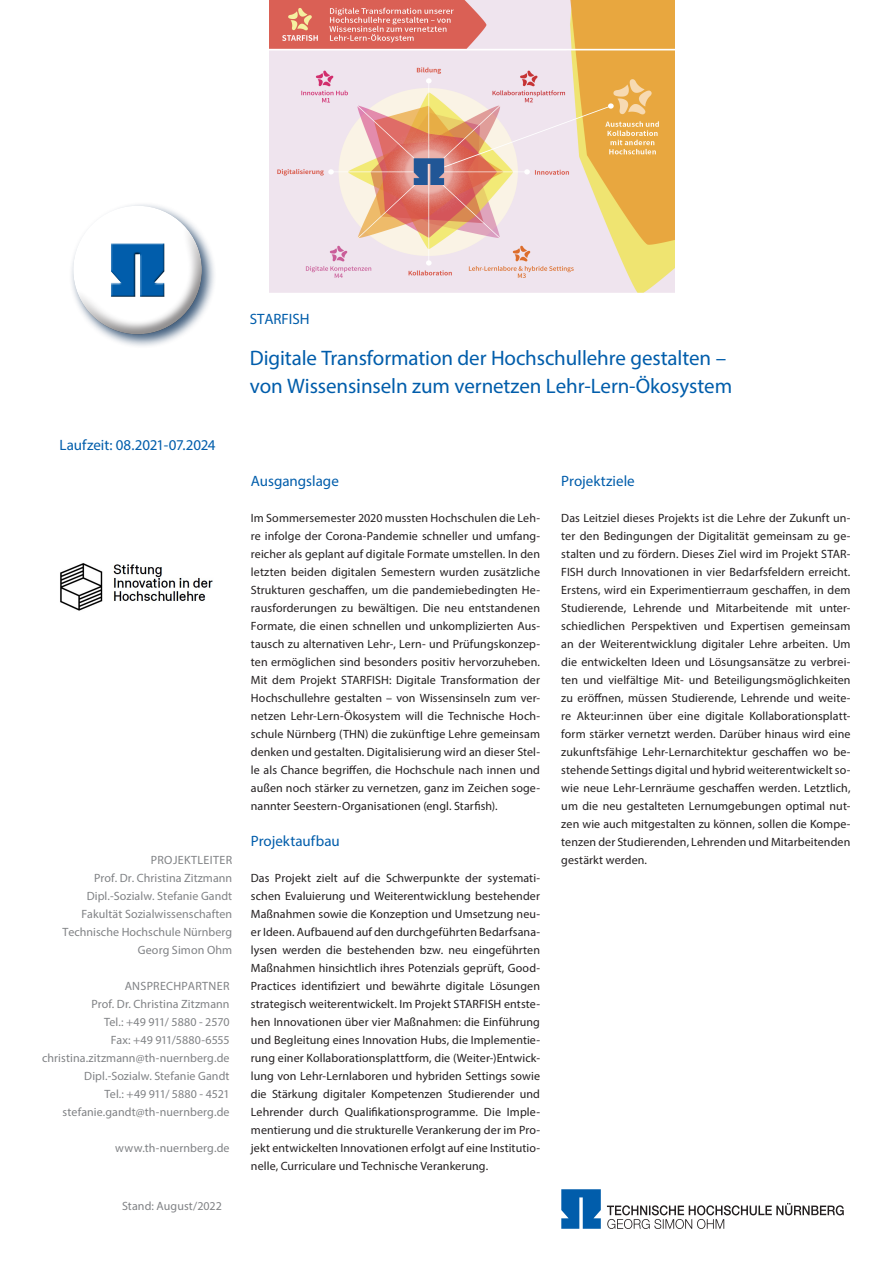
<style>
.page{position:relative;width:893px;height:1263px;background:#fff}
.page>*{position:absolute;margin:0;border:0;box-sizing:border-box;transform-origin:0 0}
.Fließtext_Überschrif{font:21px/27.9px "Myriad Pro";letter-spacing:-.005em;color:#015dab}
.Fließtext_Überschrif-2{font:15px "Myriad Pro";color:#015dab}
.Fließtext{font:12px/18px "Myriad Pro";letter-spacing:.01em;color:#231f20;text-align:justify}
.Impressum{font:12px/18px "Myriad Pro";letter-spacing:.005em;color:#808285;text-align:right}
.Impressum_Überschrif{font:12px "Myriad Pro";letter-spacing:.025em;color:#808285}
</style>
<div class="page">
<svg style="left:607px;top:1203px;width:237px;height:26px"></svg>
<svg style="left:561px;top:1189px;width:40px;height:40px;background:#2171b5"></svg>
<div style="left:69px;top:201px;width:148px;height:148px;background:#002751;opacity:.75"></div>
<div style="left:73px;top:206px;width:129px;height:128px;background:#fff;border-radius:50%"></div>
<div style="left:73px;top:224px;width:130px;height:111px;background:#231f20;opacity:.5"></div>
<div style="left:109px;top:243px;width:56px;height:55px;background:#231f20;opacity:.75"></div>
<img style="left:269px;top:1px;width:405px;height:292px">
<img style="left:60px;top:563px;width:153px;height:48px">
<p class="Fließtext_Überschrif-2" style="left:60px;top:436px;width:158px">Laufzeit: 08.2021-07.2024</p>
<p class="Impressum" style="left:62px;top:851px;width:171px">PROJEKTLEITER<br>Prof. Dr. Christina Zitzmann<br>Dipl.-Sozialw. Stefanie Gandt<br>Fakultät Sozialwissenschaften<br>Technische Hochschule Nürnberg<br>Georg Simon Ohm</p>
<p class="Impressum_Überschrif" style="left:125px;top:979px;width:106px">ANSPRECHPARTNER</p>
<p class="Impressum" style="left:92px;top:995px;width:140px">Prof. Dr. Christina Zitzmann</p>
<p class="Impressum" style="left:104px;top:1013px;width:127px">Tel.: +49 911/ 5880 - 2570</p>
<p class="Impressum" style="left:111px;top:1031px;width:120px">Fax: +49 911/5880-6555</p>
<p class="Impressum" style="left:42px;top:1049px;width:189px">christina.zitzmann@th-nuernberg.de</p>
<p class="Impressum" style="left:84px;top:1067px;width:147px">Dipl.-Sozialw. Stefanie Gandt</p>
<p class="Impressum" style="left:104px;top:1085px;width:127px">Tel.: +49 911/ 5880 - 4521</p>
<p class="Impressum" style="left:63px;top:1103px;width:168px">stefanie.gandt@th-nuernberg.de</p>
<p class="Impressum" style="left:115px;top:1139px;width:116px">www.th-nuernberg.de</p>
<p class="Impressum" style="left:122px;top:1196px;width:101px">Stand: August/2022</p>
<p class="Fließtext_Überschrif-2" style="left:250px;top:310px;width:61px">STARFISH</p>
<p class="Fließtext_Überschrif" style="left:250px;top:344px;width:484px">Digitale Transformation der Hochschullehre gestalten – von Wissensinseln zum vernetzen Lehr-Lern-Ökosystem</p>
<p class="Fließtext_Überschrif-2" style="left:251px;top:472px;width:89px">Ausgangslage</p>
<p class="Fließtext" style="left:251px;top:509px;width:291px">Im Sommersemester 2020 mussten Hochschulen die Leh&shy;re infolge der Corona-Pandemie schneller und umfang&shy;reicher als geplant auf digitale Formate umstellen. In den letzten beiden digitalen Semestern wurden zusätzliche Strukturen geschaffen, um die pandemiebedingten He&shy;rausforderungen zu bewältigen. Die neu entstandenen Formate, die einen schnellen und unkomplizierten Aus&shy;tausch zu alternativen Lehr-, Lern- und Prüfungskonzep&shy;ten ermöglichen sind besonders positiv hervorzuheben.<br>Mit dem Projekt STARFISH: Digitale Transformation der Hochschullehre gestalten – von Wissensinseln zum ver&shy;netzen Lehr-Lern-Ökosystem will die Technische Hoch&shy;schule Nürnberg (THN) die zukünftige Lehre gemeinsam denken und gestalten. Digitalisierung wird an dieser Stel&shy;le als Chance begriffen, die Hochschule nach innen und außen noch stärker zu vernetzen, ganz im Zeichen soge&shy;nannter Seestern-Organisationen (engl. Starfish).</p>
<p class="Fließtext_Überschrif-2" style="left:251px;top:832px;width:90px">Projektaufbau</p>
<p class="Fließtext" style="left:251px;top:869px;width:291px">Das Projekt zielt auf die Schwerpunkte der systemati&shy;schen Evaluierung und Weiterentwicklung bestehender Maßnahmen sowie die Konzeption und Umsetzung neu&shy;er Ideen. Aufbauend auf den durchgeführten Bedarfsana&shy;lysen werden die bestehenden bzw. neu eingeführten Maßnahmen hinsichtlich ihres Potenzials geprüft, Good-Practices identifiziert und bewährte digitale Lösungen strategisch weiterentwickelt. Im Projekt STARFISH entste&shy;hen Innovationen über vier Maßnahmen: die Einführung und Begleitung eines Innovation Hubs, die Implementie&shy;rung einer Kollaborationsplattform, die (Weiter-)Entwick&shy;lung von Lehr-Lernlaboren und hybriden Settings sowie die Stärkung digitaler Kompetenzen Studierender und Lehrender durch Qualifikationsprogramme. Die Imple&shy;mentierung und die strukturelle Verankerung der im Pro&shy;jekt entwickelten Innovationen erfolgt auf eine Institutio&shy;nelle, Curriculare und Technische Verankerung.</p>
<p class="Fließtext_Überschrif-2" style="left:561px;top:472px;width:75px">Projektziele</p>
<p class="Fließtext" style="left:561px;top:509px;width:291px">Das Leitziel dieses Projekts ist die Lehre der Zukunft un&shy;ter den Bedingungen der Digitalität gemeinsam zu ge&shy;stalten und zu fördern. Dieses Ziel wird im Projekt STAR-FISH durch Innovationen in vier Bedarfsfeldern erreicht.<br>Erstens, wird ein Experimentierraum geschaffen, in dem Studierende, Lehrende und Mitarbeitende mit unter&shy;schiedlichen Perspektiven und Expertisen gemeinsam an der Weiterentwicklung digitaler Lehre arbeiten. Um die entwickelten Ideen und Lösungsansätze zu verbrei&shy;ten und vielfältige Mit- und Beteiligungsmöglichkeiten zu eröffnen, müssen Studierende, Lehrende und weite&shy;re Akteur:innen über eine digitale Kollaborationsplatt&shy;form stärker vernetzt werden. Darüber hinaus wird eine zukunftsfähige Lehr-Lernarchitektur geschaffen wo be&shy;stehende Settings digital und hybrid weiterentwickelt so&shy;wie neue Lehr-Lernräume geschaffen werden. Letztlich, um die neu gestalteten Lernumgebungen optimal nut&shy;zen wie auch mitgestalten zu können, sollen die Kompe&shy;tenzen der Studierenden, Lehrenden und Mitarbeitenden gestärkt werden.</p>
</div>
